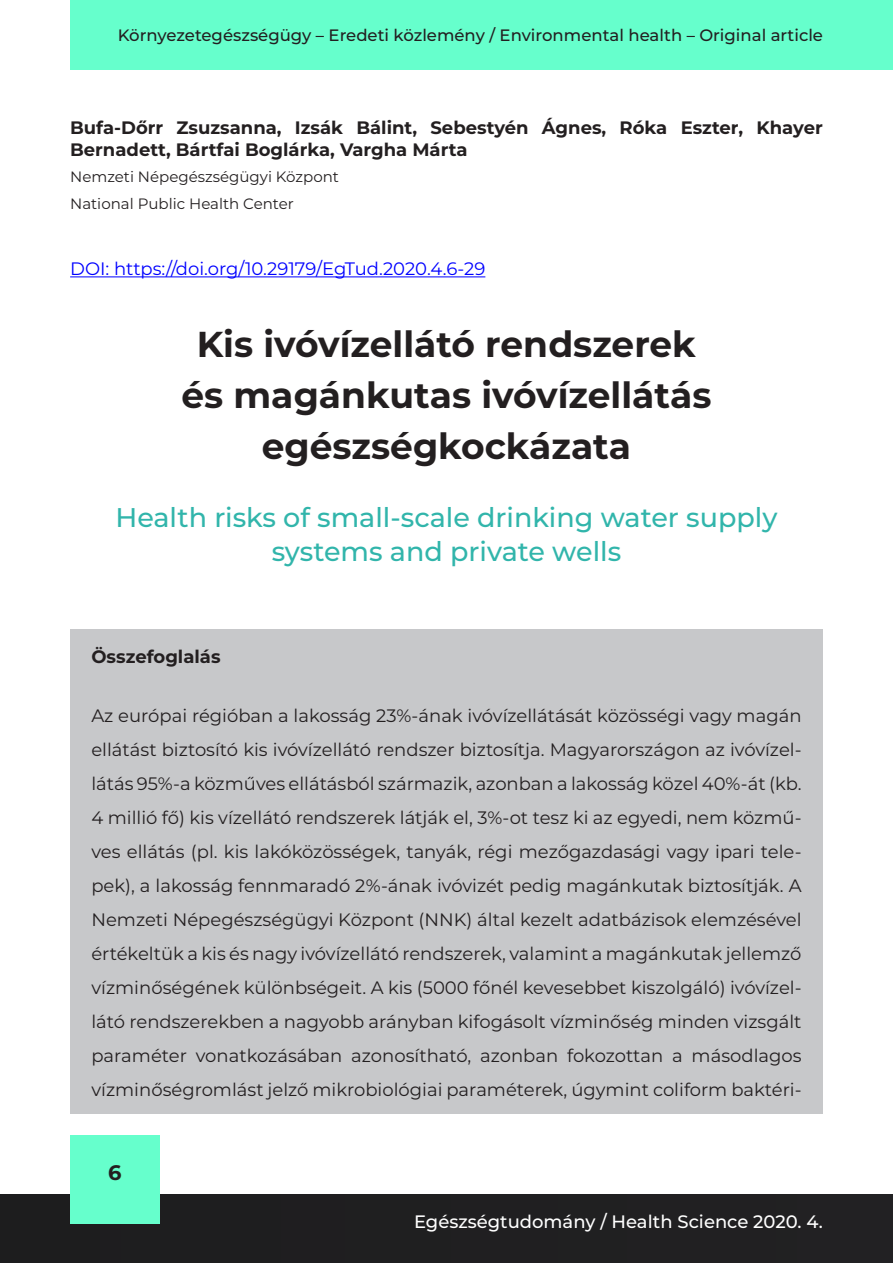
<style>
.page{position:relative;width:893px;height:1263px;background:#fff}
.page>*{position:absolute;margin:0;border:0;box-sizing:border-box;transform-origin:0 0}
.t1{font:700 36px/51px "Montserrat";color:#231f20;text-align:center}
.t2{font:500 27px/34px "Montserrat";color:#31b5ab;text-align:center}
.t3{font:700 21px "Montserrat";color:#231f20}
.szöveg{font:18px/34px "Montserrat";color:#231f20;text-align:justify}
.szöveg-2{font:700 18px/21.6px "Montserrat";color:#231f20}
.t4{font:18px "Montserrat";color:#00f}
.t5{font:500 18px "Montserrat";color:#fff}
.t6{font:500 16.5px "Montserrat";color:#231f20}
.t7{font:15px "Montserrat";color:#231f20}
</style>
<div class="page">
<div style="left:0;top:1195px;width:892px;height:68px;background:#201f21"></div>
<div style="left:70px;top:1135px;width:89px;height:89px;background:#6fc"></div>
<div style="left:70px;top:0;width:823px;height:69px;background:#6fc"></div>
<hr style="left:70px;top:276px;width:415px;height:1px;background:#00f">
<div style="left:70px;top:629px;width:753px;height:485px;background:#c7c8ca"></div>
<p class="t6" style="left:118px;top:24px;width:707px">Környezetegészségügy – Eredeti közlemény / Environmental health – Original article</p>
<p class="szöveg-2" style="left:70px;top:116px;width:754px">Bufa-Dőrr Zsuzsanna, Izsák Bálint, Sebestyén Ágnes, Róka Eszter, Khayer<br>Bernadett, Bártfai Boglárka, Vargha Márta</p>
<p class="t7" style="left:70px;top:167px;width:270px">Nemzeti Népegészségügyi Központ</p>
<p class="t7" style="left:70px;top:193px;width:225px">National Public Health Center</p>
<p class="t4" style="left:70px;top:256px;width:417px">DOI: https://doi.org/10.29179/EgTud.2020.4.6-29</p>
<p class="t1" style="left:181px;top:317px;width:531px">Kis ivóvízellátó rendszerek és magánkutas ivóvízellátás egészségkockázata</p>
<p class="t2" style="left:115px;top:500px;width:664px">Health risks of small-scale drinking water supply systems and private wells</p>
<p class="szöveg-2" style="left:91px;top:645px;width:131px">Összefoglalás</p>
<p class="szöveg" style="left:91px;top:698px;width:712px">Az európai régióban a lakosság 23%-ának ivóvízellátását közösségi vagy magán ellátást biztosító kis ivóvízellátó rendszer biztosítja. Magyarországon az ivóvízel&shy;látás 95%-a közműves ellátásból származik, azonban a lakosság közel 40%-át (kb.<br>4 millió fő) kis vízellátó rendszerek látják el, 3%-ot tesz ki az egyedi, nem közmű&shy;ves ellátás (pl. kis lakóközösségek, tanyák, régi mezőgazdasági vagy ipari tele&shy;pek), a lakosság fennmaradó 2%-ának ivóvizét pedig magánkutak biztosítják. A Nemzeti Népegészségügyi Központ (NNK) által kezelt adatbázisok elemzésével értékeltük a kis és nagy ivóvízellátó rendszerek, valamint a magánkutak jellemző vízminőségének különbségeit. A kis (5000 főnél kevesebbet kiszolgáló) ivóvízel&shy;látó rendszerekben a nagyobb arányban kifogásolt vízminőség minden vizsgált paraméter vonatkozásában azonosítható, azonban fokozottan a másodlagos vízminőségromlást jelző mikrobiológiai paraméterek, úgymint coliform baktéri-</p>
<p class="t3" style="left:108px;top:1157px;width:15px">6</p>
<p class="t5" style="left:414px;top:1209px;width:410px">Egészségtudomány / Health Science 2020. 4.</p>
</div>
